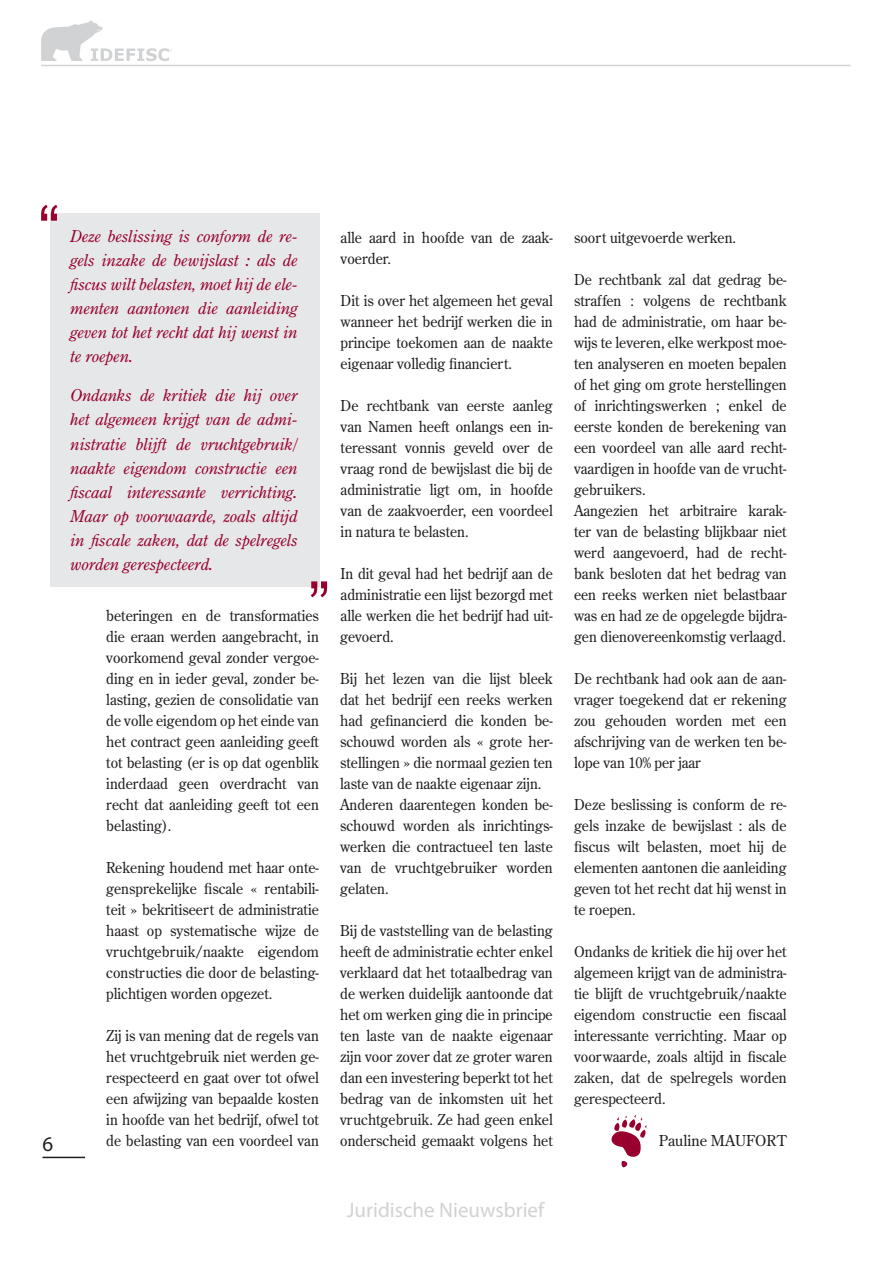
<style>
.page{position:relative;width:893px;height:1263px;background:#fff}
.page>*{position:absolute;margin:0;border:0;box-sizing:border-box;transform-origin:0 0}
.t1{font:21px "Myriad Pro";color:#d1d2d4}
.t2{font:21px "Myriad Pro";color:#231f20}
.t3{font:italic 16.5px/24px "Century Oldstyle BT";color:#98012d;text-align:justify}
.t4{font:15px/21px "Century Old Style";color:#231f20;text-align:justify;scale:.95 1}
.t5{font:15px "Century Old Style";color:#231f20}
</style>
<div class="page">
<hr style="left:43px;top:1157px;width:42px;height:1px;background:#231f20">
<hr style="left:41px;top:65px;width:809px;height:1px;background:#d1d2d4">
<svg style="left:41px;top:21px;width:131px;height:40px"></svg>
<svg style="left:611px;top:1114px;width:35px;height:53px"></svg>
<div style="left:50px;top:213px;width:269px;height:373px;background:#e6e7e9"></div>
<svg style="left:41px;top:205px;width:16px;height:16px"></svg>
<svg style="left:311px;top:581px;width:16px;height:16px"></svg>
<h1 class="t2" style="left:43px;top:1133px;width:12px">6</h1>
<p class="t3" style="left:71px;top:224px;width:229px">Deze beslissing is conform de re&shy;gels inzake de bewijslast : als de fiscus wilt belasten, moet hij de ele&shy;menten aantonen die aanleiding geven tot het recht dat hij wenst in te roepen.</p>
<p class="t3" style="left:71px;top:383px;width:229px">Ondanks de kritiek die hij over het algemeen krijgt van de admi&shy;nistratie blijft de vruchtgebruik/ naakte eigendom constructie een fiscaal interessante verrichting.<br>Maar op voorwaarde, zoals altijd in fiscale zaken, dat de spelregels worden gerespecteerd.</p>
<p class="t4" style="left:106px;top:605px;width:225px">beteringen en de transformaties die eraan werden aangebracht, in voorkomend geval zonder vergoe&shy;ding en in ieder geval, zonder be&shy;lasting, gezien de consolidatie van de volle eigendom op het einde van het contract geen aanleiding geeft tot belasting (er is op dat ogenblik inderdaad geen overdracht van recht dat aanleiding geeft tot een belasting).</p>
<p class="t4" style="left:106px;top:857px;width:225px">Rekening houdend met haar onte&shy;gensprekelijke fiscale « rentabili&shy;teit » bekritiseert de administratie haast op systematische wijze de vruchtgebruik/naakte eigendom constructies die door de belasting&shy;plichtigen worden opgezet.</p>
<p class="t4" style="left:106px;top:1025px;width:225px">Zij is van mening dat de regels van het vruchtgebruik niet werden ge&shy;respecteerd en gaat over tot ofwel een afwijzing van bepaalde kosten in hoofde van het bedrijf, ofwel tot de belasting van een voordeel van</p>
<p class="t4" style="left:341px;top:227px;width:225px">alle aard in hoofde van de zaak&shy;voerder.</p>
<p class="t4" style="left:341px;top:290px;width:225px">Dit is over het algemeen het geval wanneer het bedrijf werken die in principe toekomen aan de naakte eigenaar volledig financiert.</p>
<p class="t4" style="left:341px;top:395px;width:225px">De rechtbank van eerste aanleg van Namen heeft onlangs een in&shy;teressant vonnis geveld over de vraag rond de bewijslast die bij de administratie ligt om, in hoofde van de zaakvoerder, een voordeel in natura te belasten.</p>
<p class="t4" style="left:340px;top:563px;width:225px">In dit geval had het bedrijf aan de administratie een lijst bezorgd met alle werken die het bedrijf had uit&shy;gevoerd.</p>
<p class="t4" style="left:340px;top:668px;width:225px;text-align:left">Bij het lezen van die lijst bleek dat het bedrijf een reeks werken had gefinancierd die konden be&shy;schouwd worden als « grote her&shy;stellingen » die normaal gezien ten laste van de naakte eigenaar zijn.<br>Anderen daarentegen konden be&shy;schouwd worden als inrichtings&shy;werken die contractueel ten laste van de vruchtgebruiker worden gelaten.</p>
<p class="t4" style="left:340px;top:920px;width:225px">Bij de vaststelling van de belasting heeft de administratie echter enkel verklaard dat het totaalbedrag van de werken duidelijk aantoonde dat het om werken ging die in principe ten laste van de naakte eigenaar zijn voor zover dat ze groter waren dan een investering beperkt tot het bedrag van de inkomsten uit het vruchtgebruik. Ze had geen enkel onderscheid gemaakt volgens het</p>
<p class="t4" style="left:574px;top:227px;width:172px">soort uitgevoerde werken.</p>
<p class="t4" style="left:574px;top:269px;width:225px;text-align:left">De rechtbank zal dat gedrag be&shy;straffen : volgens de rechtbank had de administratie, om haar be&shy;wijs te leveren, elke werkpost moe&shy;ten analyseren en moeten bepalen of het ging om grote herstellingen of inrichtingswerken ; enkel de eerste konden de berekening van een voordeel van alle aard recht&shy;vaardigen in hoofde van de vrucht&shy;gebruikers.<br>Aangezien het arbitraire karak&shy;ter van de belasting blijkbaar niet werd aangevoerd, had de recht&shy;bank besloten dat het bedrag van een reeks werken niet belastbaar was en had ze de opgelegde bijdra&shy;gen dienovereenkomstig verlaagd.</p>
<p class="t4" style="left:574px;top:668px;width:225px">De rechtbank had ook aan de aan&shy;vrager toegekend dat er rekening zou gehouden worden met een afschrijving van de werken ten be&shy;lope van 10% per jaar</p>
<p class="t4" style="left:574px;top:794px;width:225px">Deze beslissing is conform de re&shy;gels inzake de bewijslast : als de fiscus wilt belasten, moet hij de elementen aantonen die aanleiding geven tot het recht dat hij wenst in te roepen.</p>
<p class="t4" style="left:574px;top:941px;width:225px">Ondanks de kritiek die hij over het algemeen krijgt van de administra&shy;tie blijft de vruchtgebruik/naakte eigendom constructie een fiscaal interessante verrichting. Maar op voorwaarde, zoals altijd in fiscale zaken, dat de spelregels worden gerespecteerd.</p>
<p class="t5" style="left:659px;top:1131px;width:129px">Pauline MAUFORT</p>
<h1 class="t1" style="left:347px;top:1198px;width:199px">Juridische Nieuwsbrief</h1>
</div>
